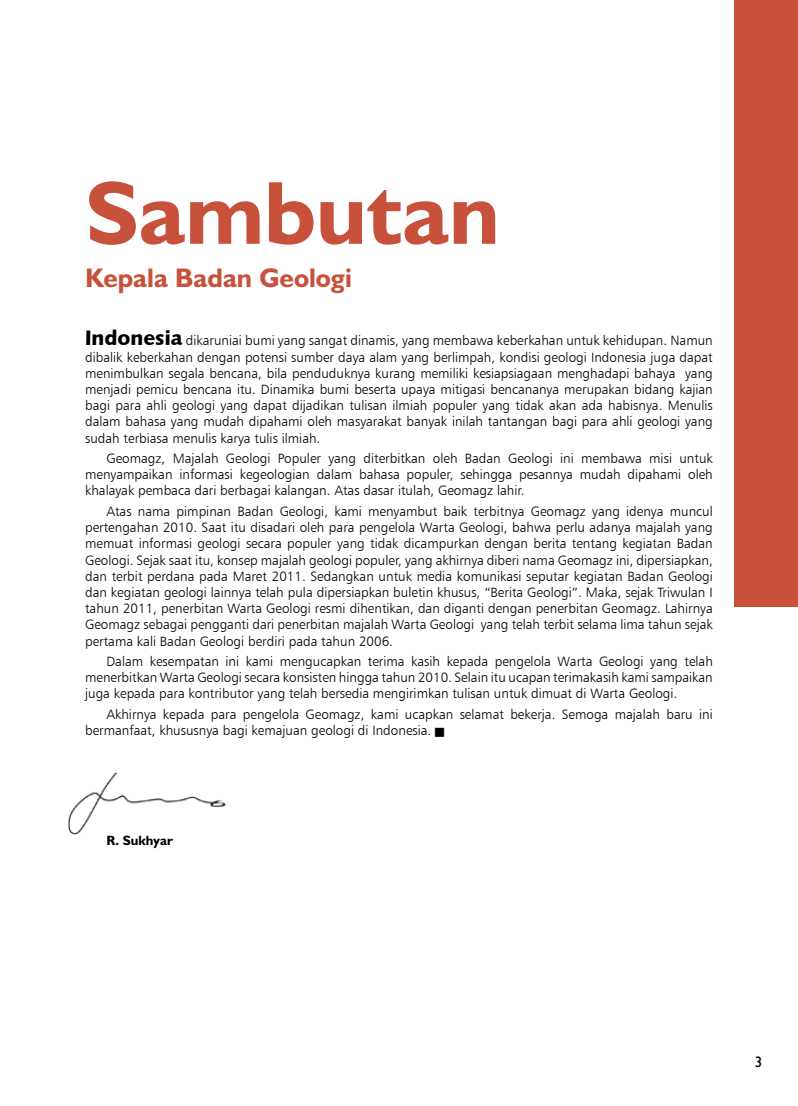
<style>
.page{position:relative;width:798px;height:1106px;background:#fff}
.page>*{position:absolute;margin:0;border:0;box-sizing:border-box;transform-origin:0 0}
.t1{font:700 90px "Humanist 521 BT";color:#c8513c}
.t2{font:700 27px "Humanist 521 BT";color:#c8513c}
.t3{font:15px "Gill Sans";color:#000}
.t4{font:13.5px/16.2px "Humanist 777 BT Light B";color:#000;text-align:justify}
.t5{font:700 13.5px "Humanist 521 BT";color:#000}
.s1{font-family:"Humanist 531 BT Black A";font-size:21px}
</style>
<div class="page">
<div style="left:733px;top:0;width:64px;height:606px;background:#c8513c"></div>
<img style="left:68px;top:772px;width:158px;height:63px">
<h1 class="t1" style="left:85px;top:157px;width:416px">Sambutan</h1>
<h2 class="t2" style="left:85px;top:261px;width:268px">Kepala Badan Geologi</h2>
<p class="t4" style="left:85px;top:332px;width:629px"><span class="s1">Indonesia</span> dikaruniai bumi yang sangat dinamis, yang membawa keberkahan untuk kehidupan. Namun dibalik keberkahan dengan potensi sumber daya alam yang berlimpah, kondisi geologi Indonesia juga dapat menimbulkan segala bencana, bila penduduknya kurang memiliki kesiapsiagaan menghadapi bahaya yang menjadi pemicu bencana itu. Dinamika bumi beserta upaya mitigasi bencananya merupakan bidang kajian bagi para ahli geologi yang dapat dijadikan tulisan ilmiah populer yang tidak akan ada habisnya. Menulis dalam bahasa yang mudah dipahami oleh masyarakat banyak inilah tantangan bagi para ahli geologi yang sudah terbiasa menulis karya tulis ilmiah.</p>
<p class="t4" style="left:85px;top:450px;width:629px;text-indent:21px">Geomagz, Majalah Geologi Populer yang diterbitkan oleh Badan Geologi ini membawa misi untuk menyampaikan informasi kegeologian dalam bahasa populer, sehingga pesannya mudah dipahami oleh khalayak pembaca dari berbagai kalangan. Atas dasar itulah, Geomagz lahir.</p>
<p class="t4" style="left:85px;top:503px;width:629px;text-indent:21px">Atas nama pimpinan Badan Geologi, kami menyambut baik terbitnya Geomagz yang idenya muncul pertengahan 2010. Saat itu disadari oleh para pengelola Warta Geologi, bahwa perlu adanya majalah yang memuat informasi geologi secara populer yang tidak dicampurkan dengan berita tentang kegiatan Badan Geologi. Sejak saat itu, konsep majalah geologi populer, yang akhirnya diberi nama Geomagz ini, dipersiapkan, dan terbit perdana pada Maret 2011. Sedangkan untuk media komunikasi seputar kegiatan Badan Geologi dan kegiatan geologi lainnya telah pula dipersiapkan buletin khusus, “Berita Geologi”. Maka, sejak Triwulan I tahun 2011, penerbitan Warta Geologi resmi dihentikan, dan diganti dengan penerbitan Geomagz. Lahirnya Geomagz sebagai pengganti dari penerbitan majalah Warta Geologi yang telah terbit selama lima tahun sejak pertama kali Badan Geologi berdiri pada tahun 2006.</p>
<p class="t4" style="left:85px;top:653px;width:629px;text-indent:21px">Dalam kesempatan ini kami mengucapkan terima kasih kepada pengelola Warta Geologi yang telah menerbitkan Warta Geologi secara konsisten hingga tahun 2010. Selain itu ucapan terimakasih kami sampaikan juga kepada para kontributor yang telah bersedia mengirimkan tulisan untuk dimuat di Warta Geologi.</p>
<p class="t4" style="left:85px;top:706px;width:629px;text-indent:21px">Akhirnya kepada para pengelola Geomagz, kami ucapkan selamat bekerja. Semoga majalah baru ini bermanfaat, khususnya bagi kemajuan geologi di Indonesia.</p>
<p class="t5" style="left:106px;top:832px;width:68px">R. Sukhyar</p>
<p class="t3" style="left:754px;top:1053px;width:9px">3</p>
</div>
